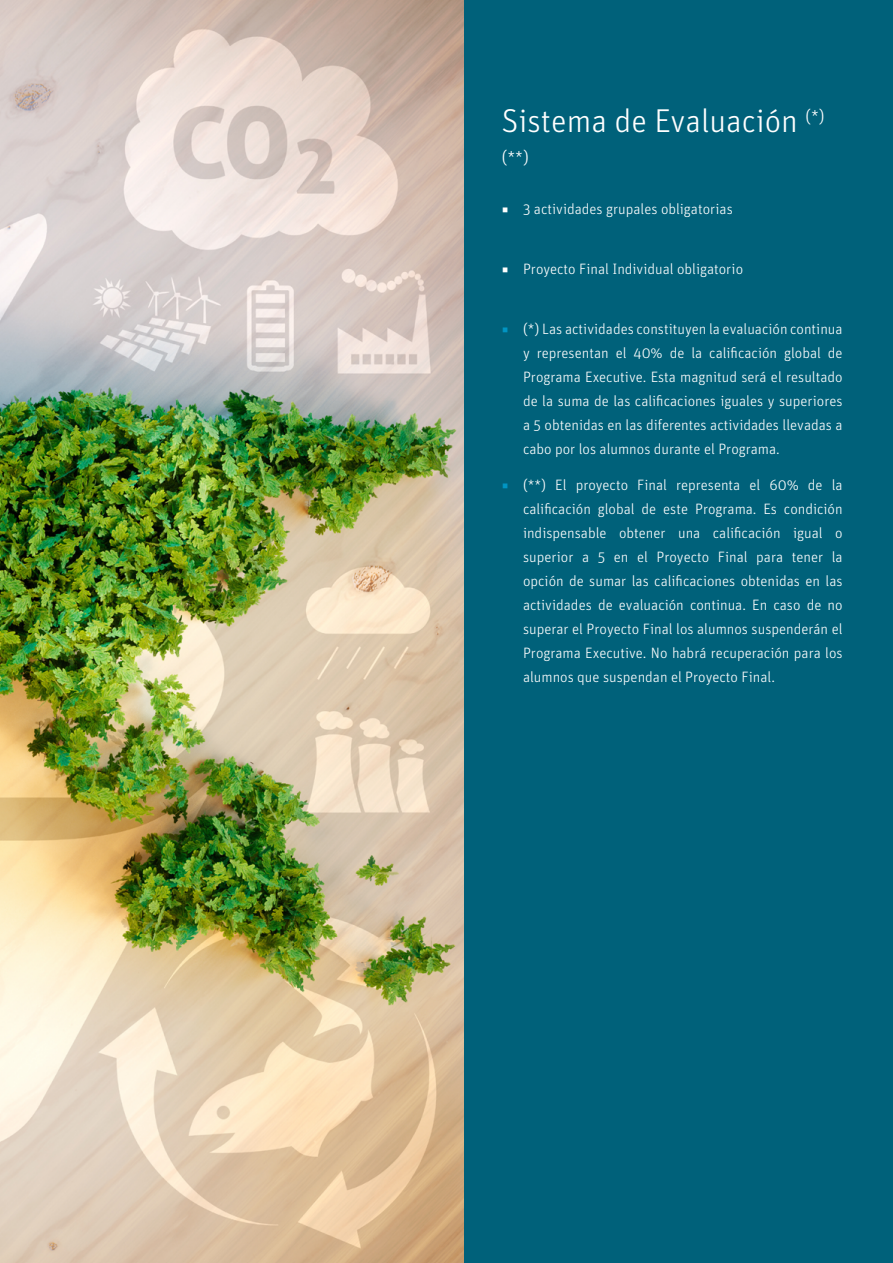
<style>
.page{position:relative;width:893px;height:1263px;background:#fff}
.page>*{position:absolute;margin:0;border:0;box-sizing:border-box;transform-origin:0 0}
.t1{font:300 33px "Unit OT";color:#fff}
.t2{font:300 17.55px "Unit OT";color:#fff}
.t3{font:300 15px/24px "Unit OT";color:#fff;text-align:justify}
.s1{color:#0095c3}
</style>
<div class="page">
<div style="left:463px;top:0;width:430px;height:1263px;background:#00617a"></div>
<img style="left:0;top:0;width:463px;height:1263px">
<h1 class="t1" style="left:502px;top:102px;width:324px">Sistema de Evaluación <sup>(*)</sup></h1>
<p class="t2" style="left:502px;top:147px;width:29px">(**)</p>
<p class="t3" style="left:502px;top:197px;width:233px">◾ 3 actividades grupales obligatorias</p>
<p class="t3" style="left:502px;top:257px;width:243px">◾ Proyecto Final Individual obligatorio</p>
<p class="t3" style="left:523px;top:317px;width:321px;text-indent:-21px"><span class="s1">◾</span> (*) Las actividades constituyen la evaluación continua y representan el 40% de la calificación global de Programa Executive. Esta magnitud será el resultado de la suma de las calificaciones iguales y superiores a 5 obtenidas en las diferentes actividades llevadas a cabo por los alumnos durante el Programa.</p>
<p class="t3" style="left:523px;top:473px;width:321px;text-indent:-21px"><span class="s1">◾</span> (**) El proyecto Final representa el 60% de la calificación global de este Programa. Es condición indispensable obtener una calificación igual o superior a 5 en el Proyecto Final para tener la opción de sumar las calificaciones obtenidas en las actividades de evaluación continua. En caso de no superar el Proyecto Final los alumnos suspenderán el Programa Executive. No habrá recuperación para los alumnos que suspendan el Proyecto Final.</p>
</div>
